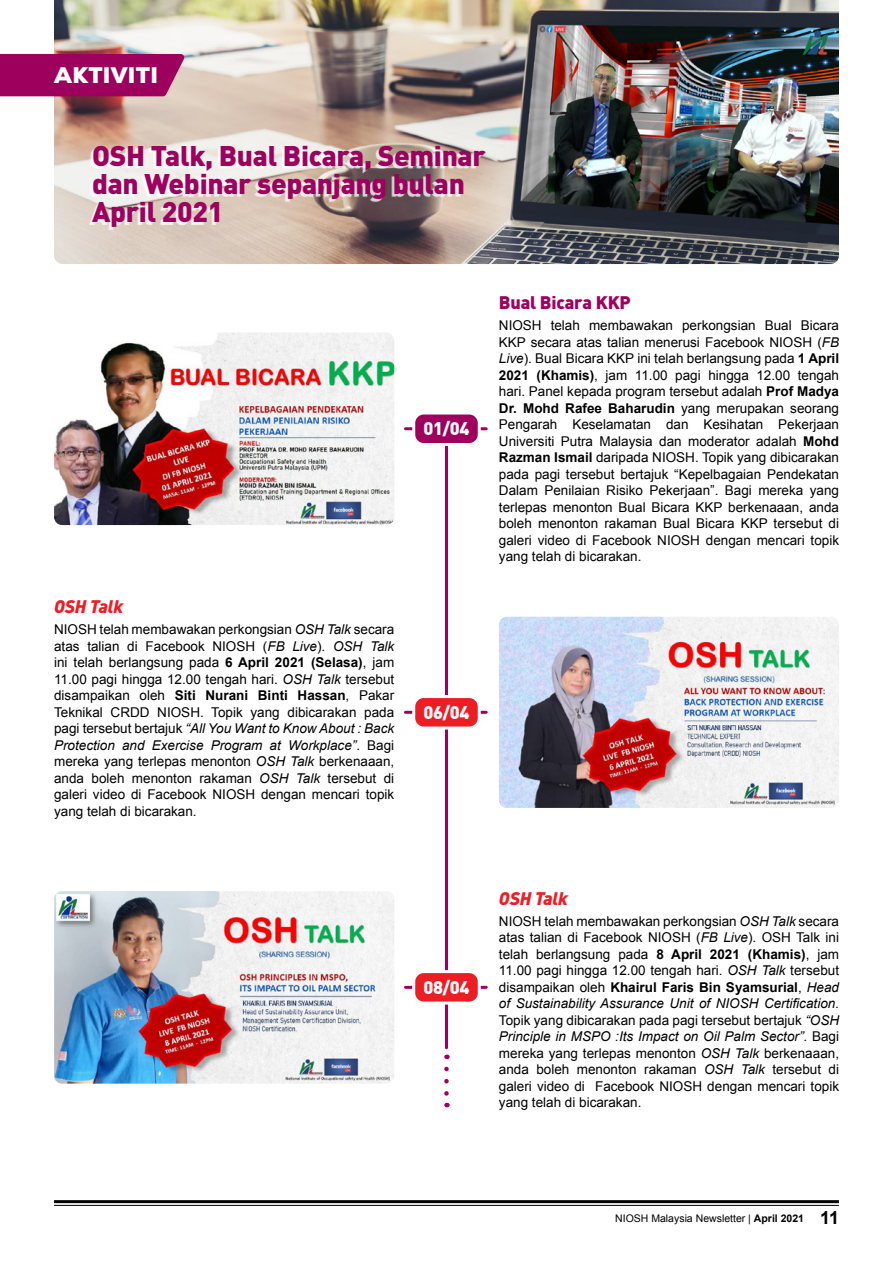
<style>
.page{position:relative;width:893px;height:1263px;background:#fff}
.page>*{position:absolute;margin:0;border:0;box-sizing:border-box;transform-origin:0 0}
.t1{font:900 28.05px/28px "DIN Pro";letter-spacing:-.01em;color:#9e005e}
.t2{font:900 22.5px "Nexa";letter-spacing:.01em;color:#fff}
.t3{font:900 18px "DIN";letter-spacing:-.025em;color:#fff}
.t4{font:italic 900 18px "DIN Pro";letter-spacing:-.01em;color:#ed1d24}
.t5{font:900 18px "DIN Pro";letter-spacing:-.01em;color:#9e005e}
.t6{font:13.5px/16.5px "Arial";color:#000;text-align:justify}
.t7{font:10.5px "Arial";color:#000}
.s1{font-style:italic}
.s2{font-weight:700}
.s3{font-weight:700;font-size:18px}
</style>
<div class="page">
<img style="left:54px;top:0;width:785px;height:264px">
<hr style="left:405px;top:427px;width:81px;height:3px;background:#9e005e">
<hr style="left:405px;top:711px;width:81px;height:3px;background:#9e005e">
<hr style="left:405px;top:986px;width:81px;height:3px;background:#9e005e">
<img style="left:54px;top:332px;width:340px;height:193px">
<img style="left:54px;top:891px;width:340px;height:192px">
<img style="left:499px;top:617px;width:340px;height:191px">
<div style="left:89px;top:149px;width:394px;height:81px;background:#fff;opacity:.75"></div>
<hr style="left:445px;top:430px;width:3px;height:618px;background:#9e005e">
<div style="left:414px;top:413px;width:65px;height:31px;background:#9e005e;border-radius:10px"></div>
<div style="left:412px;top:411px;width:69px;height:35px;border:3px solid #fff;border-radius:10px"></div>
<div style="left:414px;top:696px;width:65px;height:32px;background:#ed1d24;border-radius:10px"></div>
<div style="left:412px;top:695px;width:69px;height:34px;border:3px solid #fff;border-radius:10px"></div>
<div style="left:414px;top:971px;width:65px;height:32px;background:#ed1d24;border-radius:10px"></div>
<div style="left:412px;top:970px;width:69px;height:34px;border:3px solid #fff;border-radius:10px"></div>
<svg style="left:444px;top:1069px;width:5px;height:38px"></svg>
<div style="left:0;top:54px;width:185px;height:42px;background:#9e005e"></div>
<hr style="left:54px;top:1200px;width:785px;height:3px;background:#000">
<hr style="left:54px;top:1205px;width:785px;height:1px;background:#000">
<h2 class="t2" style="left:54px;top:61px;width:105px">AKTIVITI</h2>
<h1 class="t1" style="left:92px;top:138px;width:395px">OSH Talk, Bual Bicara, Seminar dan Webinar sepanjang bulan<br>April 2021</h1>
<h3 class="t3" style="left:423px;top:417px;width:47px">01/04</h3>
<h3 class="t4" style="left:54px;top:591px;width:71px">OSH Talk</h3>
<p class="t6" style="left:54px;top:621px;width:342px">NIOSH telah membawakan perkongsian <span class="s1">OSH Talk</span> secara atas talian di Facebook NIOSH (<span class="s1">FB Live</span>). <span class="s1">OSH Talk </span>ini telah berlangsung pada <span class="s2">6 April 2021 (Selasa)</span>, jam 11.00 pagi hingga 12.00 tengah hari. <span class="s1">OSH Talk</span> tersebut disampaikan oleh <span class="s2">Siti Nurani Binti Hassan</span>, Pakar Teknikal CRDD NIOSH. Topik yang dibicarakan pada pagi tersebut bertajuk <span class="s1">“All You Want to Know About : Back Protection and Exercise Program at Workplace”</span>. Bagi mereka yang terlepas menonton <span class="s1">OSH Talk</span> berkenaaan, anda boleh menonton rakaman <span class="s1">OSH Talk</span> tersebut di galeri video di Facebook NIOSH dengan mencari topik yang telah di bicarakan.</p>
<h3 class="t3" style="left:423px;top:700px;width:47px">06/04</h3>
<h3 class="t5" style="left:499px;top:287px;width:134px">Bual Bicara KKP</h3>
<p class="t6" style="left:499px;top:317px;width:342px">NIOSH telah membawakan perkongsian Bual Bicara KKP secara atas talian menerusi Facebook NIOSH (<span class="s1">FB Live</span>). Bual Bicara KKP ini telah berlangsung pada <span class="s2">1 April 2021 (Khamis)</span>, jam 11.00 pagi hingga 12.00 tengah hari. Panel kepada program tersebut adalah <span class="s2">Prof Madya Dr. Mohd Rafee Baharudin</span> yang merupakan seorang Pengarah Keselamatan dan Kesihatan Pekerjaan Universiti Putra Malaysia dan moderator adalah <span class="s2">Mohd Razman Ismail</span> daripada NIOSH. Topik yang dibicarakan pada pagi tersebut bertajuk “Kepelbagaian Pendekatan Dalam Penilaian Risiko Pekerjaan”. Bagi mereka yang terlepas menonton Bual Bicara KKP berkenaaan, anda boleh menonton rakaman Bual Bicara KKP tersebut di galeri video di Facebook NIOSH dengan mencari topik yang telah di bicarakan.</p>
<h3 class="t3" style="left:423px;top:975px;width:47px">08/04</h3>
<h3 class="t4" style="left:499px;top:883px;width:71px">OSH Talk</h3>
<p class="t6" style="left:499px;top:913px;width:342px">NIOSH telah membawakan perkongsian <span class="s1">OSH Talk</span> secara atas talian di Facebook NIOSH (<span class="s1">FB Live</span>). OSH Talk ini telah berlangsung pada <span class="s2">8 April 2021 (Khamis)</span>, jam 11.00 pagi hingga 12.00 tengah hari. <span class="s1">OSH Talk</span> tersebut disampaikan oleh <span class="s2">Khairul Faris Bin Syamsurial</span>, <span class="s1">Head of Sustainability Assurance Unit of NIOSH Certification.<br></span>Topik yang dibicarakan pada pagi tersebut bertajuk <span class="s1">“OSH Principle in MSPO :Its Impact on Oil Palm Sector”</span>. Bagi mereka yang terlepas menonton <span class="s1">OSH Talk</span> berkenaaan, anda boleh menonton rakaman <span class="s1">OSH Talk</span> tersebut di galeri video di Facebook NIOSH dengan mencari topik yang telah di bicarakan.</p>
<p class="t7" style="left:615px;top:1211px;width:225px">NIOSH Malaysia Newsletter | <span class="s2">April 2021</span> <span class="s3">11</span></p>
</div>
